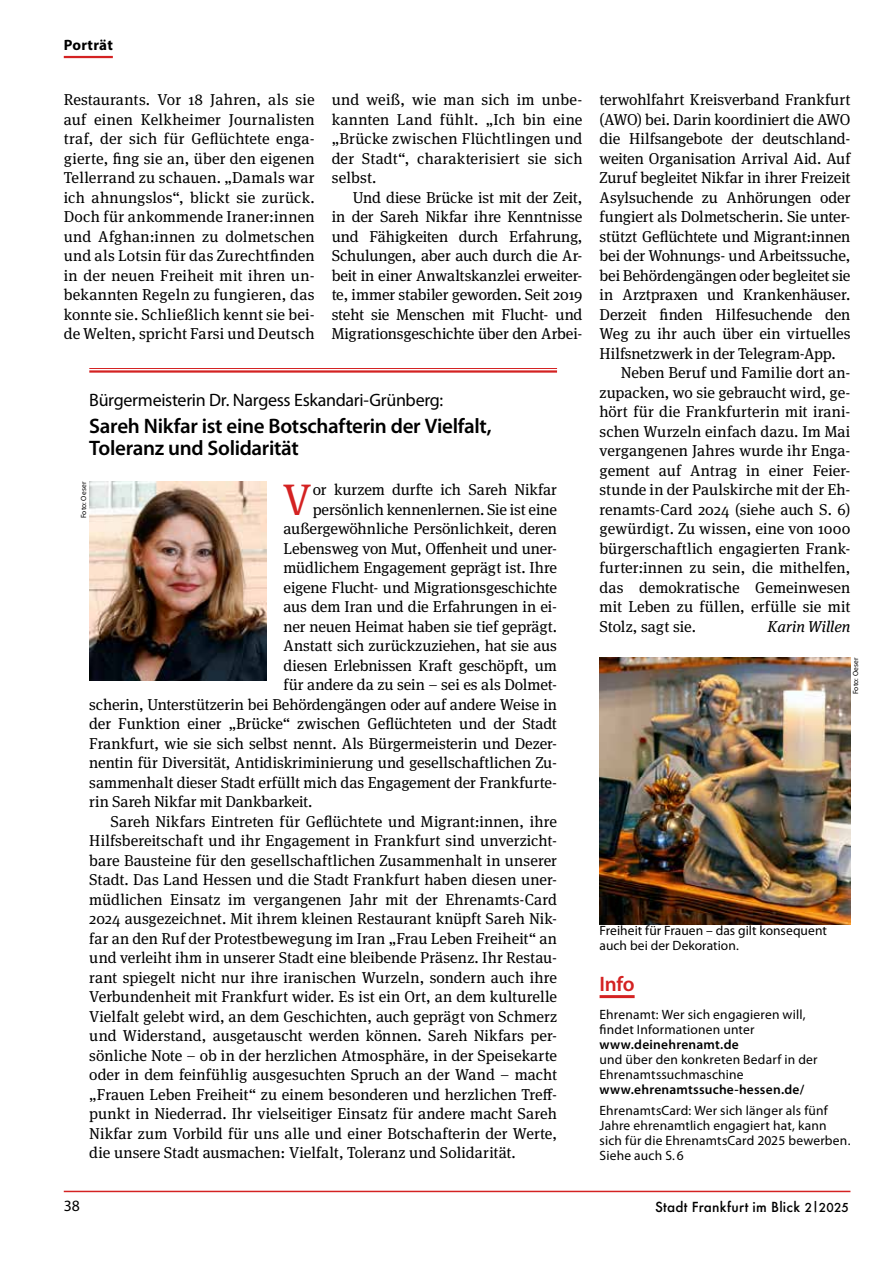
<style>
.page{position:relative;width:893px;height:1263px;background:#fff}
.page>*{position:absolute;margin:0;border:0;box-sizing:border-box;transform-origin:0 0}
.t1{font:44.1px "Meta Serif OT";color:#d42222}
.t2{font:600 21px/22.5px "Myriad Pro";letter-spacing:-.015em;color:#000}
.t3{font:600 21px "Myriad Pro";color:#d42222}
.t4{font:18px "Myriad Pro";letter-spacing:-.015em;color:#000}
.t5{font:15.75px/19.5px "Meta Serif OT";color:#000;text-align:justify}
.t6{font:italic 15.75px "Meta Serif OT";color:#000}
.t7{font:15.75px "Myriad Pro";color:#000}
.t8{font:700 15px "Myriad Pro";letter-spacing:.015em;color:#000}
.t9{font:13.5px/15px "Myriad Pro";letter-spacing:.01em;color:#000}
.t10{font:600 13.5px "Myriad Pro";letter-spacing:.015em;color:#000}
.t11{font:500 13.5px "Futura";letter-spacing:.02em;color:#000}
.t12{font:7.5px "Myriad Pro";letter-spacing:.015em;color:#000}
.s1{font-size:12px}
</style>
<div class="page">
<hr style="left:64px;top:1191px;width:786px;height:1px;background:#d42222">
<hr style="left:64px;top:56px;width:49px;height:2px;background:#d42222">
<hr style="left:600px;top:995px;width:35px;height:3px;background:#d42222">
<img style="left:600px;top:658px;width:250px;height:266px">
<img style="left:89px;top:482px;width:178px;height:199px">
<hr style="left:89px;top:370px;width:468px;height:3px;background:#d42222">
<hr style="left:89px;top:368px;width:468px;height:1px;background:#d42222">
<p class="t8" style="left:64px;top:35px;width:51px">Porträt</p>
<p class="t5" style="left:64px;top:90px;width:252px">Restaurants. Vor 18 Jahren, als sie auf einen Kelkheimer Journalisten traf, der sich für Geflüchtete enga&shy;gierte, fing sie an, über den eigenen Tellerrand zu schauen. „Damals war ich ahnungslos“, blickt sie zurück.<br>Doch für ankommende Iraner:innen und Afghan:innen zu dolmetschen und als Lotsin für das Zurechtfinden in der neuen Freiheit mit ihren un&shy;bekannten Regeln zu fungieren, das konnte sie. Schließlich kennt sie bei&shy;de Welten, spricht Farsi und Deutsch</p>
<p class="t5" style="left:332px;top:90px;width:252px">und weiß, wie man sich im unbe&shy;kannten Land fühlt. „Ich bin eine „Brücke zwischen Flüchtlingen und der Stadt“, charakterisiert sie sich selbst.</p>
<p class="t5" style="left:332px;top:188px;width:252px;text-indent:21px">Und diese Brücke ist mit der Zeit, in der Sareh Nikfar ihre Kenntnisse und Fähigkeiten durch Erfahrung, Schulungen, aber auch durch die Ar&shy;beit in einer Anwaltskanzlei erweiter&shy;te, immer stabiler geworden. Seit 2019 steht sie Menschen mit Flucht- und Migrationsgeschichte über den Arbei-</p>
<p class="t4" style="left:89px;top:388px;width:355px">Bürgermeisterin Dr. Nargess Eskandari-Grünberg:</p>
<h2 class="t2" style="left:89px;top:414px;width:404px">Sareh Nikfar ist eine Botschafterin der Vielfalt,<br>Toleranz und Solidarität</h2>
<h1 class="t1" style="left:283px;top:474px;width:30px">V</h1>
<p class="t5" style="left:313px;top:480px;width:246px">or kurzem durfte ich Sareh Nikfar</p>
<p class="t12" style="left:79px;top:518px;width:38px;rotate:-90deg">Foto: Oeser</p>
<p class="t5" style="left:313px;top:500px;width:246px">persönlich kennenlernen. Sie ist eine</p>
<p class="t5" style="left:284px;top:519px;width:275px">außergewöhnliche Persönlichkeit, deren</p>
<p class="t5" style="left:284px;top:539px;width:275px">Lebensweg von Mut, Offenheit und uner-</p>
<p class="t5" style="left:284px;top:558px;width:275px">müdlichem Engagement geprägt ist. Ihre</p>
<p class="t5" style="left:284px;top:578px;width:275px">eigene Flucht- und Migrationsgeschichte</p>
<p class="t5" style="left:284px;top:597px;width:275px">aus dem Iran und die Erfahrungen in ei-</p>
<p class="t5" style="left:284px;top:617px;width:275px">ner neuen Heimat haben sie tief geprägt.</p>
<p class="t5" style="left:284px;top:636px;width:275px">Anstatt sich zurückzuziehen, hat sie aus</p>
<p class="t5" style="left:284px;top:656px;width:275px">diesen Erlebnissen Kraft geschöpft, um</p>
<p class="t5" style="left:284px;top:675px;width:275px">für andere da zu sein – sei es als Dolmet-</p>
<p class="t5" style="left:89px;top:695px;width:469px">scherin, Unterstützerin bei Behördengängen oder auf andere Weise in</p>
<p class="t5" style="left:89px;top:714px;width:469px">der Funktion einer „Brücke“ zwischen Geflüchteten und der Stadt</p>
<p class="t5" style="left:89px;top:734px;width:469px">Frankfurt, wie sie sich selbst nennt. Als Bürgermeisterin und Dezer-</p>
<p class="t5" style="left:89px;top:753px;width:469px">nentin für Diversität, Antidiskriminierung und gesellschaftlichen Zu-</p>
<p class="t5" style="left:89px;top:773px;width:469px">sammenhalt dieser Stadt erfüllt mich das Engagement der Frankfurte-</p>
<p class="t5" style="left:89px;top:792px;width:225px">rin Sareh Nikfar mit Dankbarkeit.</p>
<p class="t5" style="left:111px;top:812px;width:448px">Sareh Nikfars Eintreten für Geflüchtete und Migrant:innen, ihre</p>
<p class="t5" style="left:89px;top:831px;width:469px">Hilfsbereitschaft und ihr Engagement in Frankfurt sind unverzicht-</p>
<p class="t5" style="left:89px;top:851px;width:469px">bare Bausteine für den gesellschaftlichen Zusammenhalt in unserer</p>
<p class="t5" style="left:89px;top:870px;width:469px">Stadt. Das Land Hessen und die Stadt Frankfurt haben diesen uner-</p>
<p class="t5" style="left:89px;top:890px;width:469px">müdlichen Einsatz im vergangenen Jahr mit der Ehrenamts-Card</p>
<p class="t5" style="left:89px;top:909px;width:469px">2024 ausgezeichnet. Mit ihrem kleinen Restaurant knüpft Sareh Nik-</p>
<p class="t5" style="left:89px;top:929px;width:469px">far an den Ruf der Protestbewegung im Iran „Frau Leben Freiheit“ an</p>
<p class="t5" style="left:89px;top:948px;width:469px">und verleiht ihm in unserer Stadt eine bleibende Präsenz. Ihr Restau-</p>
<p class="t5" style="left:89px;top:968px;width:469px">rant spiegelt nicht nur ihre iranischen Wurzeln, sondern auch ihre</p>
<p class="t5" style="left:89px;top:987px;width:469px">Verbundenheit mit Frankfurt wider. Es ist ein Ort, an dem kulturelle</p>
<p class="t5" style="left:89px;top:1007px;width:469px">Vielfalt gelebt wird, an dem Geschichten, auch geprägt von Schmerz</p>
<p class="t5" style="left:89px;top:1026px;width:469px">und Widerstand, ausgetauscht werden können. Sareh Nikfars per-</p>
<p class="t5" style="left:89px;top:1046px;width:469px">sönliche Note – ob in der herzlichen Atmosphäre, in der Speisekarte</p>
<p class="t5" style="left:89px;top:1065px;width:469px">oder in dem feinfühlig ausgesuchten Spruch an der Wand – macht</p>
<p class="t5" style="left:89px;top:1085px;width:469px">„Frauen Leben Freiheit“ zu einem besonderen und herzlichen Treff-</p>
<p class="t5" style="left:89px;top:1104px;width:469px">punkt in Niederrad. Ihr vielseitiger Einsatz für andere macht Sareh</p>
<p class="t5" style="left:89px;top:1124px;width:469px">Nikfar zum Vorbild für uns alle und einer Botschafterin der Werte,</p>
<p class="t5" style="left:89px;top:1143px;width:428px">die unsere Stadt ausmachen: Vielfalt, Toleranz und Solidarität.</p>
<p class="t5" style="left:600px;top:90px;width:252px">terwohlfahrt Kreisverband Frankfurt</p>
<p class="t5" style="left:600px;top:110px;width:252px">(AWO) bei. Darin koordiniert die AWO</p>
<p class="t5" style="left:600px;top:129px;width:252px">die Hilfsangebote der deutschland-</p>
<p class="t5" style="left:600px;top:149px;width:252px">weiten Organisation Arrival Aid. Auf</p>
<p class="t5" style="left:600px;top:168px;width:252px">Zuruf begleitet Nikfar in ihrer Freizeit</p>
<p class="t5" style="left:600px;top:188px;width:252px">Asylsuchende zu Anhörungen oder</p>
<p class="t5" style="left:600px;top:207px;width:252px">fungiert als Dolmetscherin. Sie unter-</p>
<p class="t5" style="left:600px;top:227px;width:252px">stützt Geflüchtete und Migrant:innen</p>
<p class="t5" style="left:600px;top:246px;width:252px">bei der Wohnungs- und Arbeitssuche,</p>
<p class="t5" style="left:600px;top:266px;width:252px">bei Behördengängen oder begleitet sie</p>
<p class="t5" style="left:600px;top:285px;width:252px">in Arztpraxen und Krankenhäuser.</p>
<p class="t5" style="left:600px;top:305px;width:252px">Derzeit finden Hilfesuchende den</p>
<p class="t5" style="left:600px;top:324px;width:252px">Weg zu ihr auch über ein virtuelles</p>
<p class="t5" style="left:600px;top:344px;width:238px">Hilfsnetzwerk in der Telegram-App.</p>
<p class="t5" style="left:621px;top:363px;width:231px">Neben Beruf und Familie dort an-</p>
<p class="t5" style="left:600px;top:383px;width:252px">zupacken, wo sie gebraucht wird, ge-</p>
<p class="t5" style="left:600px;top:402px;width:252px">hört für die Frankfurterin mit irani-</p>
<p class="t5" style="left:600px;top:422px;width:252px">schen Wurzeln einfach dazu. Im Mai</p>
<p class="t5" style="left:600px;top:441px;width:252px">vergangenen Jahres wurde ihr Enga-</p>
<p class="t5" style="left:600px;top:461px;width:252px">gement auf Antrag in einer Feier-</p>
<p class="t5" style="left:600px;top:480px;width:252px">stunde in der Paulskirche mit der Eh-</p>
<p class="t5" style="left:600px;top:500px;width:252px">renamts-Card 2024 (siehe auch S. 6)</p>
<p class="t5" style="left:600px;top:519px;width:252px">gewürdigt. Zu wissen, eine von 1000</p>
<p class="t5" style="left:600px;top:539px;width:252px">bürgerschaftlich engagierten Frank-</p>
<p class="t5" style="left:600px;top:558px;width:252px">furter:innen zu sein, die mithelfen,</p>
<p class="t5" style="left:600px;top:578px;width:252px">das demokratische Gemeinwesen</p>
<p class="t5" style="left:600px;top:597px;width:252px">mit Leben zu füllen, erfülle sie mit</p>
<p class="t5" style="left:600px;top:617px;width:98px">Stolz, sagt sie.</p>
<p class="t6" style="left:768px;top:617px;width:84px">Karin Willen</p>
<p class="t12" style="left:851px;top:694px;width:38px;rotate:-90deg">Foto: Oeser</p>
<p class="t9" style="left:600px;top:923px;width:229px">Freiheit für Frauen – das gilt konsequent auch bei der Dekoration.</p>
<h2 class="t3" style="left:600px;top:970px;width:37px">Info</h2>
<p class="t9" style="left:600px;top:1006px;width:207px">Ehrenamt: Wer sich engagieren will, findet Informationen unter</p>
<p class="t10" style="left:600px;top:1035px;width:141px">www.deinehrenamt.de</p>
<p class="t9" style="left:600px;top:1051px;width:220px">und über den konkreten Bedarf in der<br>Ehrenamtssuchmaschine</p>
<p class="t10" style="left:600px;top:1080px;width:206px">www.ehrenamtssuche-hessen.de/</p>
<p class="t9" style="left:600px;top:1102px;width:252px">EhrenamtsCard: Wer sich länger als fünf Jahre ehrenamtlich engagiert hat, kann sich für die EhrenamtsCard 2025 bewerben.<br>Siehe auch S.6</p>
<p class="t7" style="left:64px;top:1196px;width:18px">38</p>
<p class="t11" style="left:655px;top:1197px;width:196px">Stadt Frankfurt im Blick <span class="s1">2|2025</span></p>
</div>
